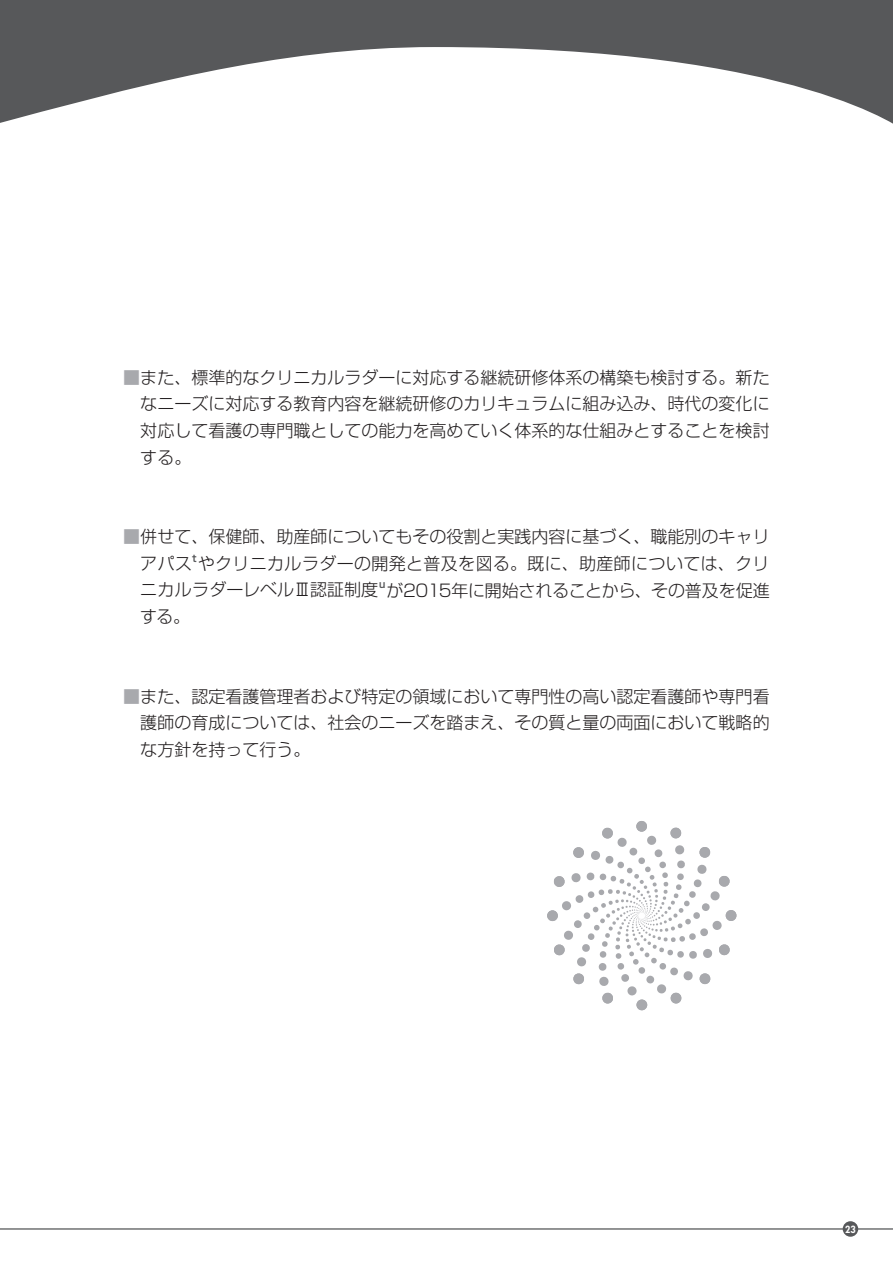
<style>
.page{position:relative;width:893px;height:1263px;background:#fff}
.page>*{position:absolute;margin:0;border:0;box-sizing:border-box;transform-origin:0 0}
.t1{font:300 16.95px/26.5px "Shin Go Pro";color:#231f20;text-align:justify}
.t2{font:10.65px "Spartan Heavy Classified";color:#fff}
.t3{font:700 9.9px "Shin Go Pro De";color:#57585a}
.s1{color:#a8a9ad}
</style>
<div class="page">
<svg style="left:0;top:0;width:893px;height:124px;fill:#57585a"></svg>
<hr style="left:0;top:1228px;width:893px;height:1px;background:#57585a">
<div style="left:843px;top:1221px;width:15px;height:16px;background:#57585a;border-radius:50%"></div>
<svg style="left:547px;top:821px;width:189px;height:189px"></svg>
<p class="t1" style="left:140px;top:362px;width:631px;text-indent:-17px"><span class="s1">■</span>また、標準的なクリニカルラダーに対応する継続研修体系の構築も検討する。新たなニーズに対応する教育内容を継続研修のカリキュラムに組み込み、時代の変化に対応して看護の専門職としての能力を高めていく体系的な仕組みとすることを検討する。</p>
<p class="t1" style="left:123px;top:521px;width:648px;text-align:right"><span class="s1">■</span>併せて、保健師、助産師についてもその役割と実践内容に基づく、職能別のキャリアパスやクリニカルラダーの開発と普及を図る。既に、助産師については、クリ</p>
<p class="t3" style="left:192px;top:550px;width:6px">t</p>
<p class="t1" style="left:140px;top:575px;width:239px">ニカルラダーレベルⅢ認証制度</p>
<p class="t3" style="left:379px;top:576px;width:8px">u</p>
<p class="t1" style="left:386px;top:575px;width:385px">が2015年に開始されることから、その普及を促進</p>
<p class="t1" style="left:140px;top:601px;width:51px">する。</p>
<p class="t1" style="left:140px;top:681px;width:631px;text-indent:-17px"><span class="s1">■</span>また、認定看護管理者および特定の領域において専門性の高い認定看護師や専門看護師の育成については、社会のニーズを踏まえ、その質と量の両面において戦略的な方針を持って行う。</p>
<p class="t2" style="left:845px;top:1222px;width:12px">23</p>
</div>
